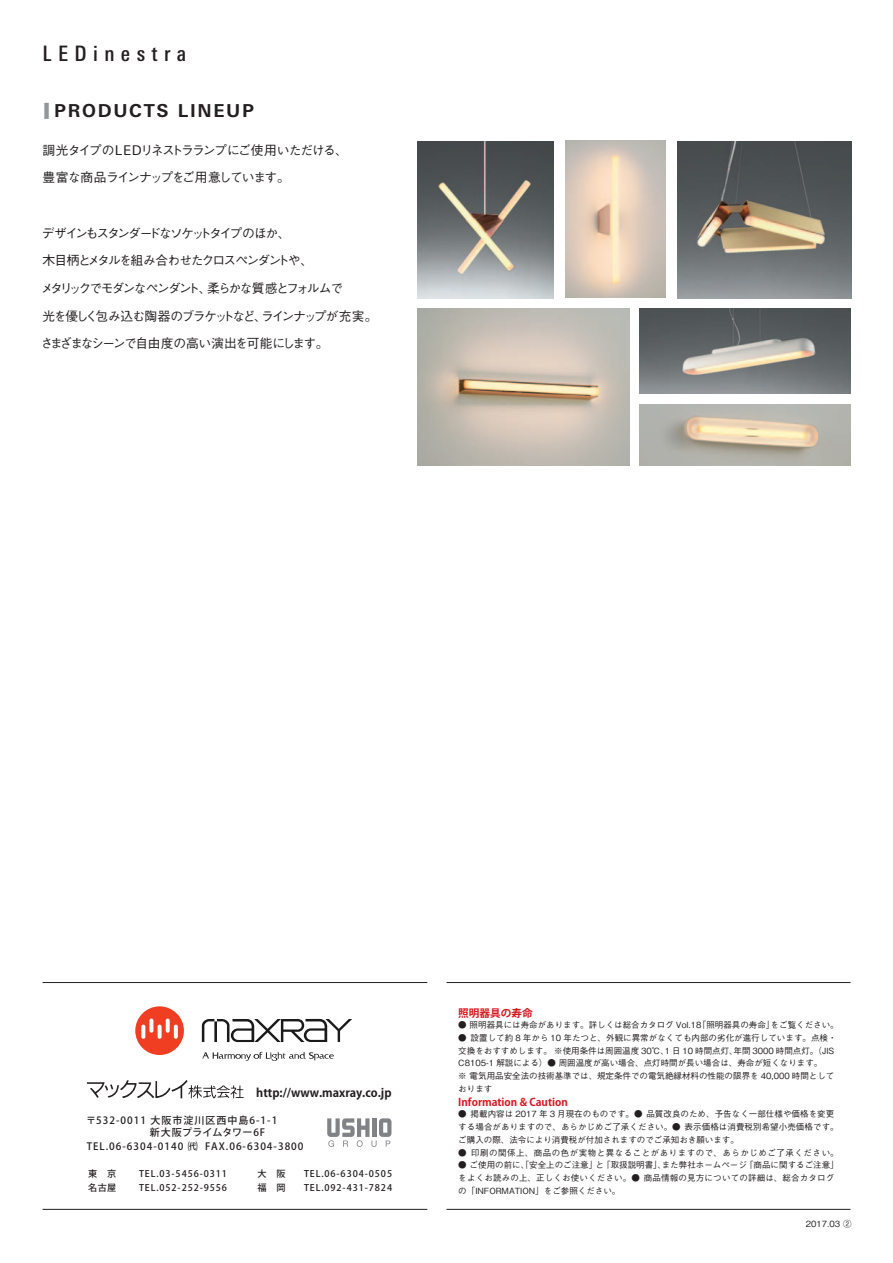
<style>
.page{position:relative;width:893px;height:1263px;background:#fff}
.page>*{position:absolute;margin:0;border:0;box-sizing:border-box;transform-origin:0 0}
.t1{font:500 condensed 21.3px "Linotype Univers";letter-spacing:.3em;color:#231f20}
.t2{font:700 17.85px "Linotype Univers Basic";letter-spacing:.095em;color:#231f20}
.t3{font:500 12.75px "Gothic BBB Pro";letter-spacing:-.125em;color:#231f20}
.t4{font:500 12.75px/27.6px "Gothic BBB Pro";letter-spacing:-.105em;color:#231f20}
.t5{font:500 12.75px "Gothic BBB Pro";letter-spacing:-.17em;color:#231f20}
.t6{font:700 11.7px "Koz Go Pro";color:#231f20}
.t7{font:700 10.65px "Koz Go Std";color:#d7171f}
.t8{font:500 10.05px/11.4px "Koz Go Pro";letter-spacing:.1em;color:#231f20}
.t9{font:500 9.15px "Koz Go Pro";letter-spacing:.1em;color:#231f20}
.t10{font:500 8.55px/12.8px "Gothic BBB Pro";color:#231f20}
.t11{font:500 8.55px "Gothic BBB Pro";letter-spacing:.06em;color:#231f20}
.s1{font-family:"Midashi Go Pro MB31";font-weight:400;font-size:18.75px;color:#939598}
.s2{font-family:"Linotype Univers Basic";font-weight:400;font-size:13.35px}
</style>
<div class="page">
<img style="left:418px;top:141px;width:135px;height:157px">
<img style="left:565px;top:140px;width:100px;height:157px">
<img style="left:418px;top:308px;width:211px;height:157px">
<img style="left:677px;top:141px;width:174px;height:157px">
<img style="left:639px;top:308px;width:211px;height:85px">
<svg style="left:135px;top:1006px;width:49px;height:49px"></svg>
<svg style="left:202px;top:1019px;width:150px;height:23px"></svg>
<svg style="left:202px;top:1051px;width:132px;height:10px"></svg>
<svg style="left:87px;top:1080px;width:157px;height:18px"></svg>
<svg style="left:327px;top:1118px;width:64px;height:29px"></svg>
<hr style="left:43px;top:982px;width:384px;height:1px;background:#231f20">
<hr style="left:43px;top:1209px;width:384px;height:1px;background:#231f20">
<hr style="left:446px;top:982px;width:404px;height:1px;background:#231f20">
<hr style="left:446px;top:1209px;width:404px;height:1px;background:#231f20">
<p class="t1" style="left:43px;top:41px;width:145px">LEDinestra</p>
<p class="t2" style="left:44px;top:100px;width:211px"><span class="s1">■</span> PRODUCTS LINEUP</p>
<p class="t4" style="left:43px;top:135px;width:307px">調光タイプの<span class="s2">LED</span>リネストラランプにご使用いただける、豊富な商品ラインナップをご用意しています。</p>
<p class="t5" style="left:42px;top:223px;width:250px">デザインもスタンダードなソケットタイプのほか、</p>
<p class="t3" style="left:43px;top:250px;width:272px">木目柄とメタルを組み合わせたクロスペンダントや、</p>
<p class="t3" style="left:41px;top:278px;width:304px">メタリックでモダンなペンダント、柔らかな質感とフォルムで</p>
<p class="t3" style="left:43px;top:306px;width:337px">光を優しく包み込む陶器のブラケットなど、ラインナップが充実。</p>
<p class="t3" style="left:41px;top:333px;width:290px">さまざまなシーンで自由度の高い演出を可能にします。</p>
<p class="t6" style="left:256px;top:1085px;width:137px">http://www.maxray.co.jp</p>
<p class="t8" style="left:150px;top:1115px;width:129px;text-indent:-64px">〒532-0011 大阪市淀川区西中島6-1-1新大阪プライムタワー6F</p>
<p class="t8" style="left:87px;top:1141px;width:218px">TEL.06-6304-0140 ㈹ FAX.06-6304-3800</p>
<p class="t9" style="left:88px;top:1168px;width:30px">東 京</p>
<p class="t9" style="left:139px;top:1168px;width:89px">TEL.03-5456-0311</p>
<p class="t9" style="left:258px;top:1168px;width:30px">大 阪</p>
<p class="t9" style="left:304px;top:1168px;width:89px">TEL.06-6304-0505</p>
<p class="t9" style="left:88px;top:1182px;width:30px">名古屋</p>
<p class="t9" style="left:139px;top:1182px;width:89px">TEL.052-252-9556</p>
<p class="t9" style="left:258px;top:1182px;width:30px">福 岡</p>
<p class="t9" style="left:304px;top:1182px;width:89px">TEL.092-431-7824</p>
<p class="t7" style="left:458px;top:1006px;width:76px">照明器具の寿命</p>
<p class="t10" style="left:458px;top:1017px;width:382px">● 照明器具には寿命があります。詳しくは総合カタログ Vol.18「照明器具の寿命」をご覧ください。</p>
<p class="t10" style="left:458px;top:1030px;width:380px">● 設置して約 8 年から 10 年たつと、外観に異常がなくても内部の劣化が進行しています。点検・交換をおすすめします。 ※使用条件は周囲温度 30℃、1 日 10 時間点灯、年間 3000 時間点灯。（JIS<br>C8105-1 解説による）● 周囲温度が高い場合、点灯時間が長い場合は、寿命が短くなります。</p>
<p class="t10" style="left:458px;top:1068px;width:378px">※ 電気用品安全法の技術基準では、規定条件での電気絶縁材料の性能の限界を 40,000 時間としております</p>
<p class="t7" style="left:458px;top:1096px;width:111px">Information &amp; Caution</p>
<p class="t10" style="left:458px;top:1107px;width:382px">● 掲載内容は 2017 年 3 月現在のものです。● 品質改良のため、予告なく一部仕様や価格を変更する場合がありますので、あらかじめご了承ください。● 表示価格は消費税別希望小売価格です。ご購入の際、法令により消費税が付加されますのでご承知おき願います。</p>
<p class="t11" style="left:458px;top:1145px;width:382px">● 印刷の関係上、商品の色が実物と異なることがありますので、あらかじめご了承ください。</p>
<p class="t10" style="left:458px;top:1158px;width:382px">● ご使用の前に、「安全上のご注意」と「取扱説明書」、また弊社ホームページ「商品に関するご注意」をよくお読みの上、正しくお使いください。● 商品情報の見方についての詳細は、総合カタログの「INFORMATION」をご参照ください。</p>
<p class="t10" style="left:806px;top:1217px;width:47px">2017.03 ②</p>
</div>
